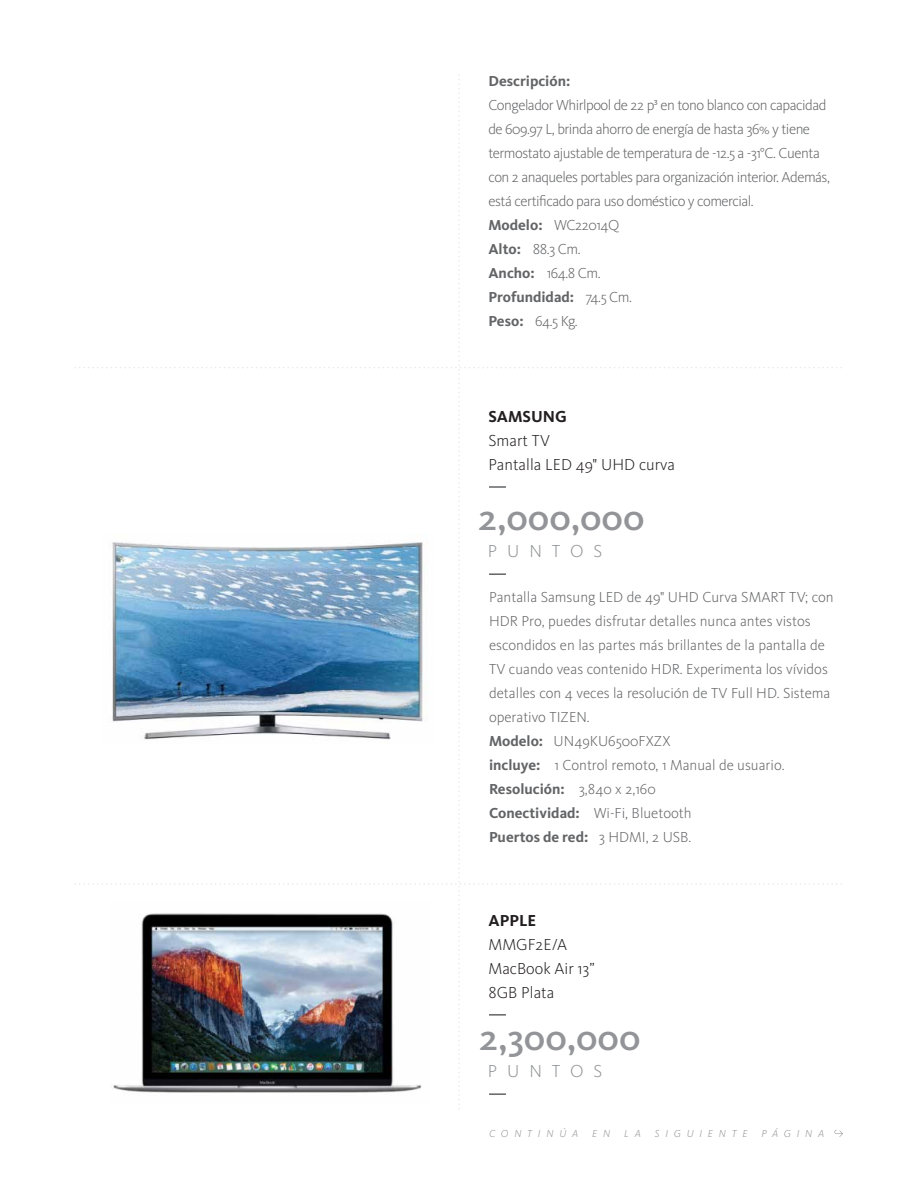
<style>
.page{position:relative;width:918px;height:1188px;background:#fff}
.page>*{position:absolute;margin:0;border:0;box-sizing:border-box;transform-origin:0 0}
.t1{font:500 37.2px "Kievit OT";color:#929497}
.t2{font:300 18px "Kievit OT";letter-spacing:.55em;color:#929497}
.t3{font:300 16.5px/24px "Kievit OT";color:#231f20}
.t4{font:700 16.5px "Kievit OT";color:#231f20}
.t5{font:300 15px/24px "Kievit OT";letter-spacing:-.005em;color:#636466}
.t6{font:300 15px/24px "Kievit OT";letter-spacing:-.035em;color:#636466}
.t7{font:700 15px "Kievit OT";color:#636466}
.t8{font:italic 300 10.5px "Kievit OT";letter-spacing:.55em;color:#929497}
.s1{font-weight:700}
</style>
<div class="page">
<svg style="left:834px;top:1130px;width:9px;height:7px"></svg>
<img style="left:112px;top:542px;width:313px;height:198px">
<img style="left:113px;top:913px;width:309px;height:180px">
<p class="t7" style="left:488px;top:72px;width:83px">Descripción:</p>
<p class="t6" style="left:488px;top:93px;width:343px">Congelador Whirlpool de 22 p³ en tono blanco con capacidad de 609.97 L, brinda ahorro de energía de hasta 36% y tiene termostato ajustable de temperatura de -12.5 a -31°C. Cuenta con 2 anaqueles portables para organización interior. Además, está certificado para uso doméstico y comercial.<br><span class="s1">Modelo:</span> WC22014Q<br><span class="s1">Alto:</span> 88.3 Cm.<br><span class="s1">Ancho:</span> 164.8 Cm.<br><span class="s1">Profundidad:</span> 74.5 Cm.<br><span class="s1">Peso:</span> 64.5 Kg.</p>
<p class="t4" style="left:488px;top:407px;width:80px">SAMSUNG</p>
<p class="t3" style="left:488px;top:428px;width:188px">Smart TV<br>Pantalla LED 49" UHD curva</p>
<h1 class="t1" style="left:479px;top:495px;width:167px">2,000,000</h1>
<p class="t2" style="left:488px;top:540px;width:116px">PUNTOS</p>
<p class="t5" style="left:489px;top:585px;width:346px">Pantalla Samsung LED de 49" UHD Curva SMART TV; con HDR Pro, puedes disfrutar detalles nunca antes vistos escondidos en las partes más brillantes de la pantalla de TV cuando veas contenido HDR. Experimenta los vívidos detalles con 4 veces la resolución de TV Full HD. Sistema operativo TIZEN.<br><span class="s1">Modelo:</span> UN49KU6500FXZX<br><span class="s1">incluye:</span> 1 Control remoto, 1 Manual de usuario.<br><span class="s1">Resolución:</span> 3,840 x 2,160<br><span class="s1">Conectividad:</span> Wi-Fi, Bluetooth<br><span class="s1">Puertos de red:</span> 3 HDMI, 2 USB.</p>
<p class="t4" style="left:488px;top:910px;width:49px">APPLE</p>
<p class="t3" style="left:488px;top:932px;width:108px">MMGF2E/A<br>MacBook Air 13”<br>8GB Plata</p>
<h1 class="t1" style="left:480px;top:1015px;width:162px">2,300,000</h1>
<p class="t2" style="left:488px;top:1060px;width:116px">PUNTOS</p>
<p class="t8" style="left:489px;top:1127px;width:91px">CONTINÚA</p>
<p class="t8" style="left:592px;top:1127px;width:20px">E N</p>
<p class="t8" style="left:624px;top:1127px;width:18px">L A</p>
<p class="t8" style="left:655px;top:1127px;width:94px">SIGUIENTE</p>
<p class="t8" style="left:762px;top:1127px;width:64px">PÁGINA</p>
</div>
